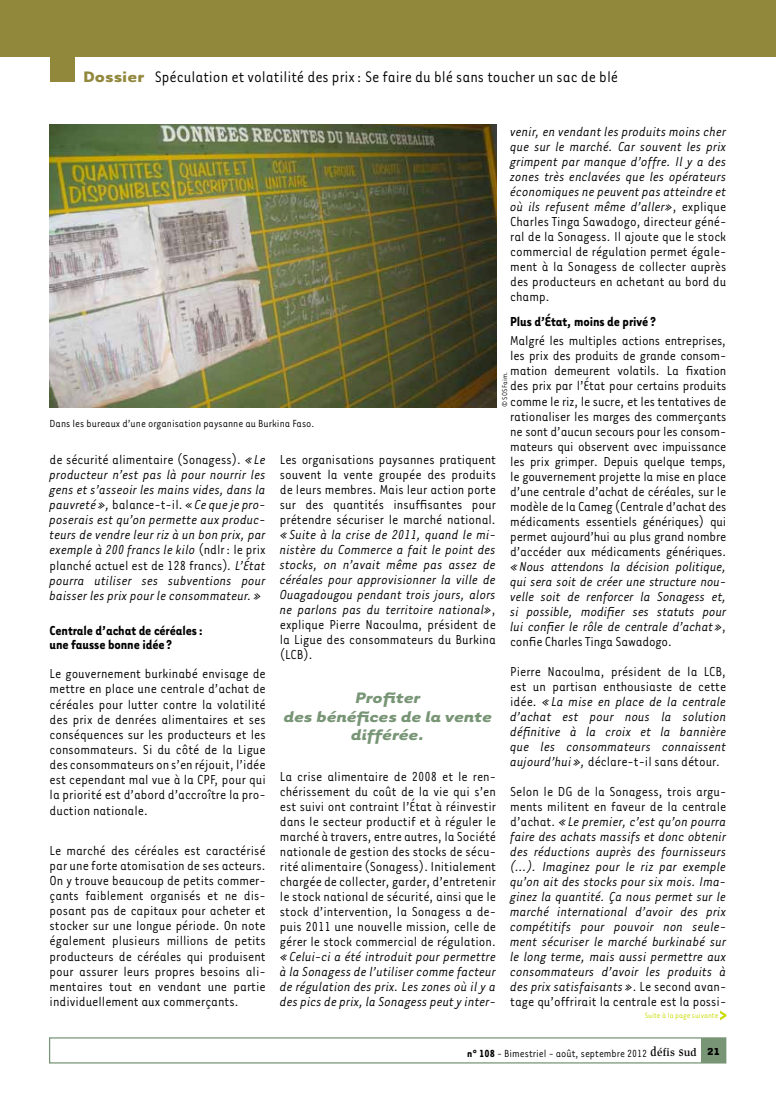
<style>
.page{position:relative;width:776px;height:1099px;background:#fff}
.page>*{position:absolute;margin:0;border:0;box-sizing:border-box;transform-origin:0 0}
.t1{font:17.5px "Tarzana Narrow";color:#000}
.t2{font:italic 700 17.5px/18.8px "Tarzana Wide";color:#789576;text-align:center}
.t3{font:italic 15px/15px "Tarzana Narrow";color:#000;text-align:justify}
.t4{font:15px/15px "Tarzana Narrow";color:#000;text-align:justify}
.t5{font:700 15px/13.9px "Tarzana Narrow";letter-spacing:-.005em;color:#000}
.t6{font:11.88px "Tarzana Narrow";color:#000}
.t7{font:8.75px "Tarzana Narrow";color:#c9db00}
.t8{font:8.12px "Tarzana Narrow";color:#000}
.s1{font-family:"Tarzana Wide";font-weight:700;color:#92883c}
.s2{font-style:normal}
.s3{font-weight:700}
.s4{font-family:"Slimbach";font-weight:500;font-size:13.5px}
.s5{font-family:"Slimbach";font-weight:500;font-size:11.25px}
.s6{font-family:"Tarzana Wide";font-weight:700;font-size:11.75px}
</style>
<div class="page">
<div style="left:49px;top:1037px;width:677px;height:26px;border:1px solid #789576"></div>
<div style="left:701px;top:1037px;width:25px;height:25px;background:#789576"></div>
<div style="left:0;top:0;width:776px;height:57px;background:#92883c"></div>
<div style="left:50px;top:57px;width:24px;height:24px;background:#92883c"></div>
<img style="left:50px;top:124px;width:446px;height:283px">
<svg style="left:720px;top:1010px;width:6px;height:10px"></svg>
<p class="t1" style="left:83px;top:66px;width:536px"><span class="s1">Dossier</span> Spéculation et volatilité des prix: Se faire du blé sans toucher un sac de blé</p>
<p class="t3" style="left:510px;top:123px;width:218px">venir, en vendant les produits moins cher que sur le marché. Car souvent les prix grimpent par manque d’offre. Il y a des zones très enclavées que les opérateurs économiques ne peuvent pas atteindre et où ils refusent même d’aller»<span class="s2">, explique Charles Tinga Sawadogo, directeur géné&shy;ral de la Sonagess. Il ajoute que le stock commercial de régulation permet égale&shy;ment à la Sonagess de collecter auprès des producteurs en achetant au bord du champ.</span></p>
<p class="t5" style="left:510px;top:314px;width:147px">Plus d’état, moins de privé ?</p>
<p class="t4" style="left:510px;top:333px;width:218px">Malgré les multiples actions entreprises, les prix des produits de grande consom&shy;mation demeurent volatils. La fixation des prix par l’état pour certains produits comme le riz, le sucre, et les tentatives de rationaliser les marges des commerçants ne sont d’aucun secours pour les consom&shy;mateurs qui observent avec impuissance les prix grimper. Depuis quelque temps, le gouvernement projette la mise en place d’une centrale d’achat de céréales, sur le modèle de la Cameg (Centrale d’achat des médicaments essentiels génériques) qui permet aujourd’hui au plus grand nombre d’accéder aux médicaments génériques.</p>
<p class="t3" style="left:510px;top:558px;width:218px">« Nous attendons la décision politique, qui sera soit de créer une structure nou&shy;velle soit de renforcer la Sonagess et, si possible, modifier ses statuts pour lui confier le rôle de centrale d’achat »<span class="s2">, confie Charles Tinga Sawadogo.</span></p>
<p class="t3" style="left:510px;top:663px;width:218px"><span class="s2">Pierre Nacoulma, président de la LCB, est un partisan enthousiaste de cette idée.</span> « La mise en place de la centrale d’achat est pour nous la solution définitive à la croix et la bannière que les consommateurs connaissent aujourd’hui », <span class="s2">déclare-t-il sans détour.</span></p>
<p class="t3" style="left:510px;top:783px;width:218px"><span class="s2">Selon le DG de la Sonagess, trois argu&shy;ments militent en faveur de la centrale d’achat.</span> « Le premier, c’est qu’on pourra faire des achats massifs et donc obtenir des réductions auprès des fournisseurs (…). Imaginez pour le riz par exemple qu’on ait des stocks pour six mois. Ima&shy;ginez la quantité. Ça nous permet sur le marché international d’avoir des prix compétitifs pour pouvoir non seule&shy;ment sécuriser le marché burkinabé sur le long terme, mais aussi permettre aux consommateurs d’avoir les produits à des prix satisfaisants »<span class="s2">. Le second avan&shy;tage qu’offrirait la centrale est la possi-</span></p>
<p class="t8" style="left:500px;top:407px;width:37px;rotate:-90deg">© SOS Faim.</p>
<p class="t6" style="left:50px;top:416px;width:267px">Dans les bureaux d’une organisation paysanne au Burkina Faso.</p>
<p class="t3" style="left:50px;top:451px;width:218px"><span class="s2">de sécurité alimentaire (Sonagess).</span> « Le producteur n’est pas là pour nourrir les gens et s’asseoir les mains vides, dans la pauvreté », <span class="s2">balance-t-il. «</span>Ce que je pro&shy;poserais est qu’on permette aux produc&shy;teurs de vendre leur riz à un bon prix, par exemple à 200 francs le kilo <span class="s2">(ndlr: le prix planché actuel est de 128 francs)</span>. L’état pourra utiliser ses subventions pour baisser les prix pour le consommateur. »</p>
<p class="t5" style="left:50px;top:623px;width:155px">Centrale d’achat de céréales: une fausse bonne idée ?</p>
<p class="t4" style="left:50px;top:665px;width:218px">Le gouvernement burkinabé envisage de mettre en place une centrale d’achat de céréales pour lutter contre la volatilité des prix de denrées alimentaires et ses conséquences sur les producteurs et les consommateurs. Si du côté de la Ligue des consommateurs on s’en réjouit, l’idée est cependant mal vue à la CPF, pour qui la priorité est d’abord d’accroître la pro&shy;duction nationale.</p>
<p class="t4" style="left:50px;top:841px;width:218px">Le marché des céréales est caractérisé par une forte atomisation de ses acteurs.<br>On y trouve beaucoup de petits commer&shy;çants faiblement organisés et ne dis&shy;posant pas de capitaux pour acheter et stocker sur une longue période. On note également plusieurs millions de petits producteurs de céréales qui produisent pour assurer leurs propres besoins ali&shy;mentaires tout en vendant une partie individuellement aux commerçants.</p>
<p class="t4" style="left:280px;top:451px;width:218px">Les organisations paysannes pratiquent souvent la vente groupée des produits de leurs membres. Mais leur action porte sur des quantités insuffisantes pour prétendre sécuriser le marché national.</p>
<p class="t3" style="left:280px;top:526px;width:218px">« Suite à la crise de 2011, quand le mi&shy;nistère du Commerce a fait le point des stocks, on n’avait même pas assez de céréales pour approvisionner la ville de Ouagadougou pendant trois jours, alors ne parlons pas du territoire national»<span class="s2">, explique Pierre Nacoulma, président de la Ligue des consommateurs du Burkina (LCB).</span></p>
<p class="t2" style="left:284px;top:687px;width:210px">Profiter<br>des bénéfices de la vente différée.</p>
<p class="t4" style="left:280px;top:768px;width:218px">La crise alimentaire de 2008 et le ren&shy;chérissement du coût de la vie qui s’en est suivi ont contraint l’état à réinvestir dans le secteur productif et à réguler le marché à travers, entre autres, la Société nationale de gestion des stocks de sécu&shy;rité alimentaire (Sonagess). Initialement chargée de collecter, garder, d’entretenir le stock national de sécurité, ainsi que le stock d’intervention, la Sonagess a de&shy;puis 2011 une nouvelle mission, celle de gérer le stock commercial de régulation.</p>
<p class="t3" style="left:280px;top:948px;width:218px">« Celui-ci a été introduit pour permettre à la Sonagess de l’utiliser comme facteur de régulation des prix. Les zones où il y a des pics de prix, la Sonagess peuty inter-</p>
<p class="t7" style="left:645px;top:1009px;width:75px">Suite à la page suivante</p>
<p class="t6" style="left:467px;top:1045px;width:254px"><span class="s3">n° 108</span> - Bimestriel - août, septembre 2012 <span class="s4">d</span><span class="s5">éfis</span> <span class="s4">s</span><span class="s5">ud</span> <span class="s6">21</span></p>
</div>
